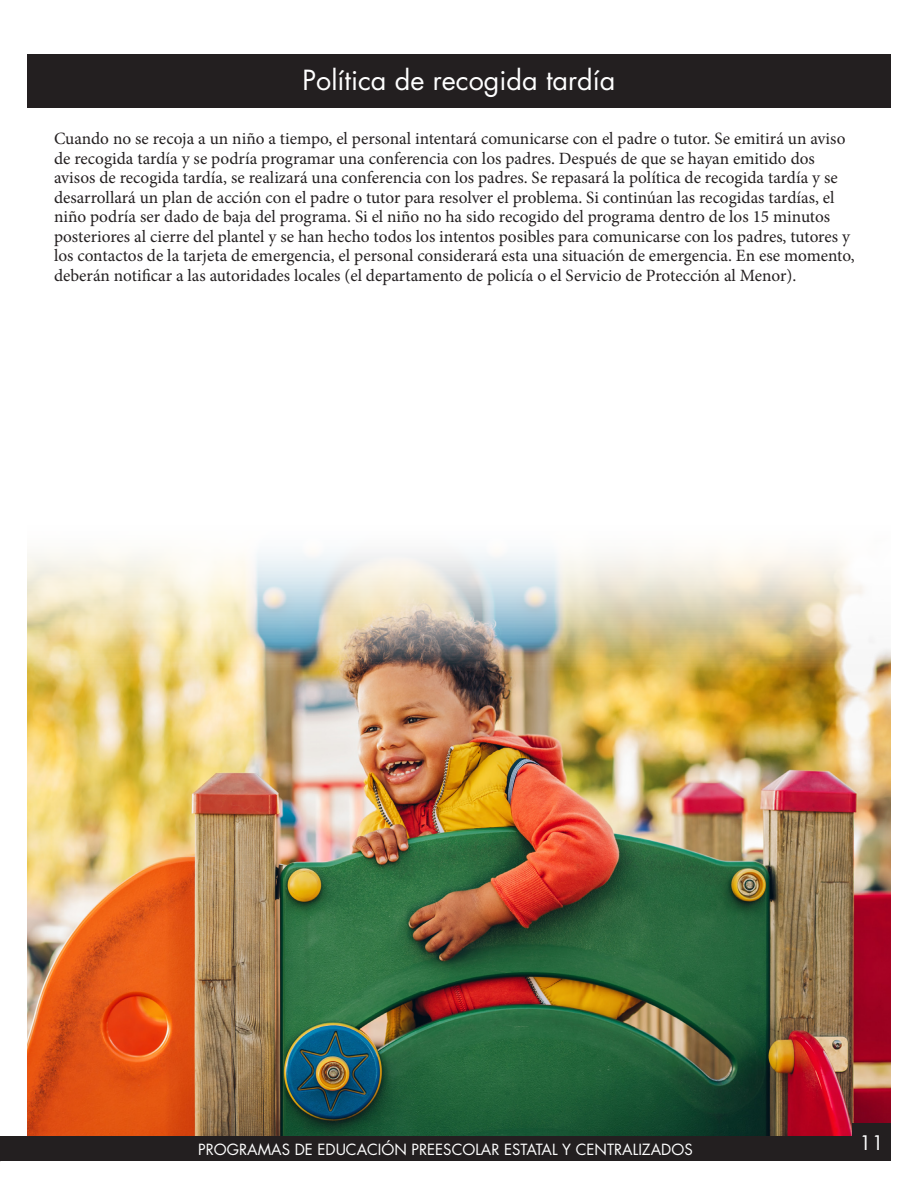
<style>
.page{position:relative;width:918px;height:1188px;background:#fff}
.page>*{position:absolute;margin:0;border:0;box-sizing:border-box;transform-origin:0 0}
.t1{font:27px "Futura Std";color:#fff}
.t2{font:19.5px "Futura Std";color:#fff}
.t3{font:17.25px/19.5px "Minion Pro";color:#231f20}
.t4{font:15px "Futura Std";color:#fff}
</style>
<div class="page">
<img style="left:27px;top:553px;width:864px;height:583px">
<div style="left:852px;top:1123px;width:39px;height:38px;background:#231f20"></div>
<div style="left:0;top:1136px;width:855px;height:25px;background:#231f20"></div>
<div style="left:27px;top:55px;width:864px;height:53px;background:#231f20"></div>
<h2 class="t1" style="left:303px;top:63px;width:314px">Política de recogida tardía</h2>
<p class="t3" style="left:54px;top:129px;width:802px">Cuando no se recoja a un niño a tiempo, el personal intentará comunicarse con el padre o tutor. Se emitirá un aviso de recogida tardía y se podría programar una conferencia con los padres. Después de que se hayan emitido dos avisos de recogida tardía, se realizará una conferencia con los padres. Se repasará la política de recogida tardía y se desarrollará un plan de acción con el padre o tutor para resolver el problema. Si continúan las recogidas tardías, el niño podría ser dado de baja del programa. Si el niño no ha sido recogido del programa dentro de los 15 minutos posteriores al cierre del plantel y se han hecho todos los intentos posibles para comunicarse con los padres, tutores y los contactos de la tarjeta de emergencia, el personal considerará esta una situación de emergencia. En ese momento, deberán notificar a las autoridades locales (el departamento de policía o el Servicio de Protección al Menor).</p>
<p class="t4" style="left:198px;top:1140px;width:496px">PROGRAMAS DE EDUCACIÓN PREESCOLAR ESTATAL Y CENTRALIZADOS</p>
<p class="t2" style="left:860px;top:1131px;width:26px">11</p>
</div>
